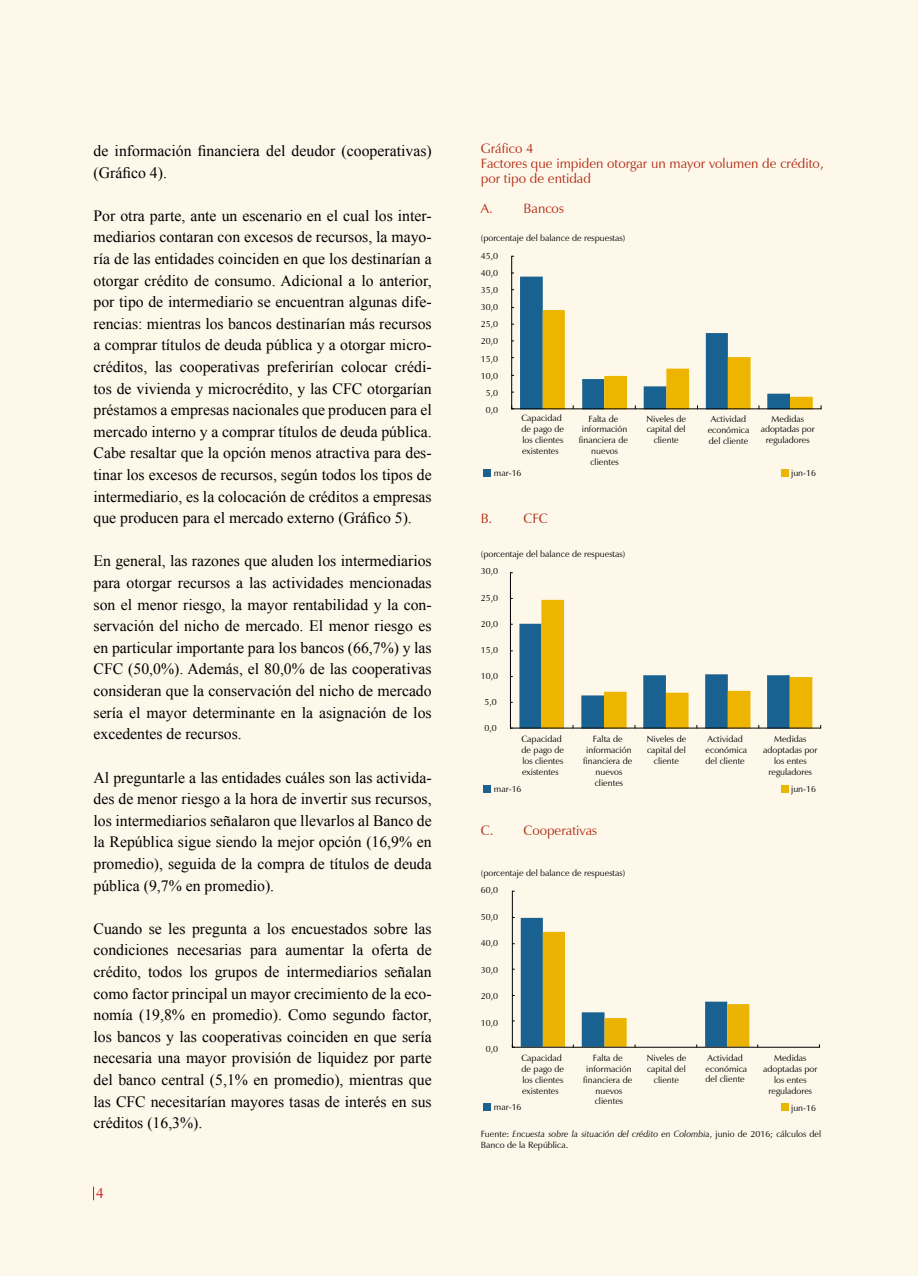
<style>
.page{position:relative;width:918px;height:1276px;background:#fff}
.page>*{position:absolute;margin:0;border:0;box-sizing:border-box;transform-origin:0 0}
.t1{font:15.75px/21.6px "Times New Roman";color:#000;text-align:justify}
.t2{font:15px "Zapf Humanist 601 BT";color:#cd171a}
.t3{font:13.5px/15px "Zapf Humanist 601 BT";color:#b02912}
.t4{font:9px/10.8px "Zapf Humanist 601 BT";color:#000;text-align:center}
.s1{font-style:italic}
</style>
<div class="page">
<div style="left:0;top:0;width:917px;height:1276px;background:#fef8ea"></div>
<svg style="left:93px;top:1186px;width:1px;height:14px"></svg>
<div style="left:483px;top:469px;width:8px;height:7px;background:#186190"></div>
<div style="left:781px;top:469px;width:8px;height:7px;background:#edb500"></div>
<hr style="left:511px;top:256px;width:1px;height:153px;background:#000">
<hr style="left:512px;top:408px;width:309px;height:1px;background:#000">
<svg style="left:520px;top:277px;width:293px;height:132px"></svg>
<hr style="left:510px;top:573px;width:1px;height:155px;background:#000">
<hr style="left:510px;top:728px;width:311px;height:1px;background:#000">
<svg style="left:519px;top:600px;width:293px;height:128px"></svg>
<div style="left:483px;top:785px;width:8px;height:7px;background:#186190"></div>
<div style="left:781px;top:785px;width:8px;height:7px;background:#edb500"></div>
<hr style="left:512px;top:891px;width:1px;height:156px;background:#000">
<hr style="left:512px;top:1047px;width:307px;height:1px;background:#000">
<svg style="left:521px;top:918px;width:228px;height:129px"></svg>
<div style="left:483px;top:1103px;width:8px;height:8px;background:#186190"></div>
<div style="left:781px;top:1103px;width:8px;height:8px;background:#edb500"></div>
<p class="t1" style="left:94px;top:140px;width:340px">de información financiera del deudor (cooperativas) (Gráfico 4).</p>
<p class="t1" style="left:94px;top:204px;width:340px">Por otra parte, ante un escenario en el cual los inter&shy;mediarios contaran con excesos de recursos, la mayo&shy;ría de las entidades coinciden en que los destinarían a otorgar crédito de consumo. Adicional a lo anterior, por tipo de intermediario se encuentran algunas dife&shy;rencias: mientras los bancos destinarían más recursos a comprar títulos de deuda pública y a otorgar micro&shy;créditos, las cooperativas preferirían colocar crédi&shy;tos de vivienda y microcrédito, y las CFC otorgarían préstamos a empresas nacionales que producen para el mercado interno y a comprar títulos de deuda pública.<br>Cabe resaltar que la opción menos atractiva para des&shy;tinar los excesos de recursos, según todos los tipos de intermediario, es la colocación de créditos a empresas que producen para el mercado externo (Gráfico 5).</p>
<p class="t1" style="left:94px;top:550px;width:340px">En general, las razones que aluden los intermediarios para otorgar recursos a las actividades mencionadas son el menor riesgo, la mayor rentabilidad y la con&shy;servación del nicho de mercado. El menor riesgo es en particular importante para los bancos (66,7%) y las CFC (50,0%). Además, el 80,0% de las cooperativas consideran que la conservación del nicho de mercado sería el mayor determinante en la asignación de los excedentes de recursos.</p>
<p class="t1" style="left:94px;top:766px;width:340px">Al preguntarle a las entidades cuáles son las activida&shy;des de menor riesgo a la hora de invertir sus recursos, los intermediarios señalaron que llevarlos al Banco de la República sigue siendo la mejor opción (16,9% en promedio), seguida de la compra de títulos de deuda pública (9,7% en promedio).</p>
<p class="t1" style="left:94px;top:917px;width:340px">Cuando se les pregunta a los encuestados sobre las condiciones necesarias para aumentar la oferta de crédito, todos los grupos de intermediarios señalan como factor principal un mayor crecimiento de la eco&shy;nomía (19,8% en promedio). Como segundo factor, los bancos y las cooperativas coinciden en que sería necesaria una mayor provisión de liquidez por parte del banco central (5,1% en promedio), mientras que las CFC necesitarían mayores tasas de interés en sus créditos (16,3%).</p>
<p class="t2" style="left:96px;top:1184px;width:10px">4</p>
<p class="t3" style="left:481px;top:141px;width:344px">Gráfico 4<br>Factores que impiden otorgar un mayor volumen de crédito, por tipo de entidad</p>
<p class="t3" style="left:481px;top:201px;width:84px">A. Bancos</p>
<p class="t4" style="left:481px;top:233px;width:146px">(porcentaje del balance de respuestas)</p>
<p class="t4" style="left:481px;top:251px;width:19px">45,0</p>
<p class="t4" style="left:481px;top:268px;width:19px">40,0</p>
<p class="t4" style="left:481px;top:285px;width:19px">35,0</p>
<p class="t4" style="left:481px;top:302px;width:19px">30,0</p>
<p class="t4" style="left:481px;top:319px;width:19px">25,0</p>
<p class="t4" style="left:481px;top:336px;width:19px">20,0</p>
<p class="t4" style="left:481px;top:353px;width:19px">15,0</p>
<p class="t4" style="left:481px;top:370px;width:19px">10,0</p>
<p class="t4" style="left:486px;top:387px;width:14px">5,0</p>
<p class="t4" style="left:486px;top:404px;width:14px">0,0</p>
<p class="t4" style="left:521px;top:413px;width:44px;text-align:left">Capacidad de pago de los clientes existentes</p>
<p class="t4" style="left:708px;top:414px;width:43px">Actividad económica del cliente</p>
<p class="t4" style="left:579px;top:413px;width:51px">Falta de información financiera de nuevos clientes</p>
<p class="t4" style="left:647px;top:413px;width:41px">Niveles de capital del cliente</p>
<p class="t4" style="left:761px;top:413px;width:56px">Medidas adoptadas por reguladores</p>
<p class="t4" style="left:494px;top:467px;width:29px">mar-16</p>
<p class="t3" style="left:481px;top:511px;width:68px">B. CFC</p>
<p class="t4" style="left:481px;top:549px;width:146px">(porcentaje del balance de respuestas)</p>
<p class="t4" style="left:481px;top:566px;width:19px">30,0</p>
<p class="t4" style="left:481px;top:592px;width:19px">25,0</p>
<p class="t4" style="left:481px;top:618px;width:19px">20,0</p>
<p class="t4" style="left:481px;top:644px;width:19px">15,0</p>
<p class="t4" style="left:481px;top:670px;width:19px">10,0</p>
<p class="t4" style="left:485px;top:696px;width:14px">5,0</p>
<p class="t4" style="left:485px;top:722px;width:14px">0,0</p>
<p class="t4" style="left:791px;top:467px;width:26px">jun-16</p>
<p class="t4" style="left:706px;top:733px;width:43px;text-align:left">Actividad económica del cliente</p>
<p class="t4" style="left:521px;top:734px;width:44px;text-align:left">Capacidad de pago de los clientes existentes</p>
<p class="t4" style="left:583px;top:734px;width:51px">Falta de información financiera de nuevos clientes</p>
<p class="t4" style="left:647px;top:734px;width:41px">Niveles de capital del cliente</p>
<p class="t4" style="left:763px;top:734px;width:56px">Medidas adoptadas por los entes reguladores</p>
<p class="t4" style="left:494px;top:783px;width:29px">mar-16</p>
<p class="t4" style="left:791px;top:783px;width:26px">jun-16</p>
<p class="t3" style="left:481px;top:823px;width:118px">C. Cooperativas</p>
<p class="t4" style="left:481px;top:867px;width:146px">(porcentaje del balance de respuestas)</p>
<p class="t4" style="left:481px;top:884px;width:19px">60,0</p>
<p class="t4" style="left:481px;top:911px;width:19px">50,0</p>
<p class="t4" style="left:481px;top:937px;width:19px">40,0</p>
<p class="t4" style="left:481px;top:964px;width:19px">30,0</p>
<p class="t4" style="left:481px;top:990px;width:19px">20,0</p>
<p class="t4" style="left:481px;top:1017px;width:19px">10,0</p>
<p class="t4" style="left:486px;top:1043px;width:14px">0,0</p>
<p class="t4" style="left:706px;top:1052px;width:43px;text-align:left">Actividad económica del cliente</p>
<p class="t4" style="left:521px;top:1052px;width:44px;text-align:left">Capacidad de pago de los clientes existentes</p>
<p class="t4" style="left:583px;top:1052px;width:51px">Falta de información financiera de nuevos clientes</p>
<p class="t4" style="left:647px;top:1052px;width:41px">Niveles de capital del cliente</p>
<p class="t4" style="left:763px;top:1052px;width:56px">Medidas adoptadas por los entes reguladores</p>
<p class="t4" style="left:494px;top:1102px;width:29px">mar-16</p>
<p class="t4" style="left:791px;top:1102px;width:26px">jun-16</p>
<p class="t4" style="left:481px;top:1128px;width:342px;text-align:left">Fuente: <span class="s1">Encuesta sobre la situación del crédito en Colombia</span>, junio de 2016; cálculos del<br>Banco de la República.</p>
</div>
